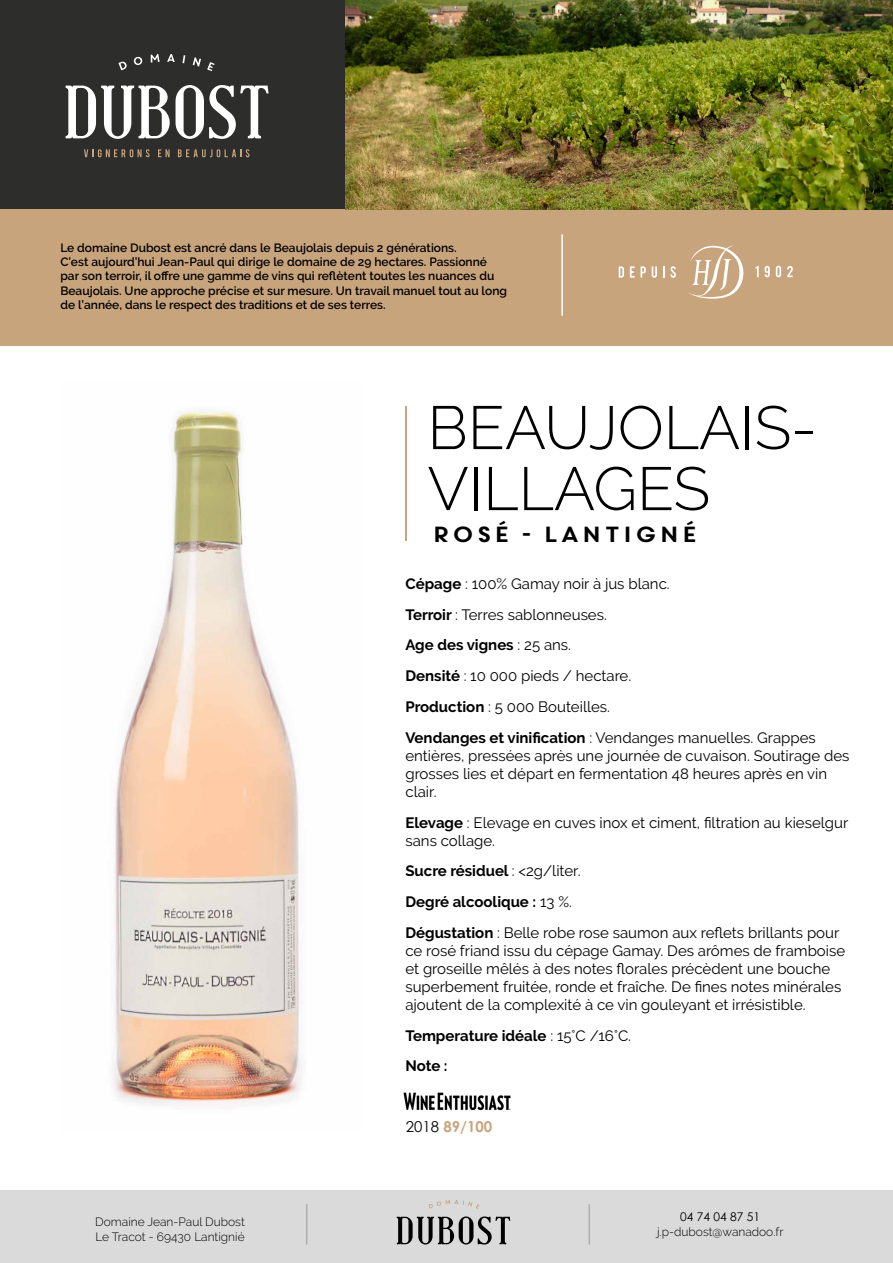
<style>
.page{position:relative;width:893px;height:1263px;background:#fff}
.page>*{position:absolute;margin:0;border:0;box-sizing:border-box;transform-origin:0 0}
.t1{font:300 60.9px/61.1px "Raleway";color:#000}
.t2{font:21.9px "Core Circus";color:#000;scale:1.08 1}
.t3{font:15px/30.8px "Raleway";color:#000}
.t4{font:700 15px/30.8px "Raleway";color:#000}
.t5{font:700 15px "Century Gothic";color:#c8a47d}
.t6{font:600 12px/14.4px "Raleway";color:#000}
.t7{font:300 12px/14.4px "Raleway";color:#000}
.t8{font:12px "Century Gothic";color:#000}
.s1{font-weight:700}
.s2{font-weight:400}
.s3{font-weight:400;color:#000}
</style>
<div class="page">
<div style="left:0;top:1191px;width:893px;height:72px;background:#dadada"></div>
<hr style="left:588px;top:1204px;width:2px;height:40px;background:#afafaf">
<hr style="left:306px;top:1204px;width:1px;height:40px;background:#afafaf">
<svg style="left:397px;top:1216px;width:113px;height:28px"></svg>
<svg style="left:428px;top:1200px;width:52px;height:9px"></svg>
<img style="left:112px;top:410px;width:189px;height:696px">
<div style="left:0;top:0;width:344px;height:209px;background:#2d2d2c"></div>
<svg style="left:118px;top:61px;width:9px;height:9px"></svg>
<svg style="left:133px;top:56px;width:10px;height:9px"></svg>
<svg style="left:151px;top:54px;width:9px;height:9px"></svg>
<svg style="left:167px;top:54px;width:8px;height:8px"></svg>
<svg style="left:183px;top:55px;width:2px;height:8px"></svg>
<svg style="left:193px;top:57px;width:8px;height:10px"></svg>
<svg style="left:207px;top:62px;width:8px;height:9px"></svg>
<svg style="left:66px;top:86px;width:104px;height:53px"></svg>
<svg style="left:176px;top:85px;width:93px;height:54px"></svg>
<svg style="left:84px;top:149px;width:66px;height:8px"></svg>
<svg style="left:158px;top:149px;width:12px;height:8px"></svg>
<svg style="left:178px;top:149px;width:71px;height:8px"></svg>
<div style="left:0;top:209px;width:893px;height:136px;background:#c8a47d"></div>
<hr style="left:405px;top:406px;width:1px;height:135px;background:#c8a47d">
<svg style="left:689px;top:246px;width:55px;height:53px"></svg>
<svg style="left:619px;top:266px;width:5px;height:12px"></svg>
<svg style="left:630px;top:266px;width:16px;height:12px"></svg>
<svg style="left:652px;top:266px;width:5px;height:12px"></svg>
<svg style="left:663px;top:266px;width:1px;height:12px"></svg>
<svg style="left:670px;top:266px;width:6px;height:12px"></svg>
<svg style="left:755px;top:266px;width:4px;height:11px"></svg>
<svg style="left:765px;top:266px;width:5px;height:11px"></svg>
<svg style="left:776px;top:266px;width:5px;height:11px"></svg>
<svg style="left:787px;top:266px;width:6px;height:11px"></svg>
<hr style="left:561px;top:234px;width:2px;height:82px;background:#fff">
<img style="left:403px;top:1092px;width:108px;height:19px">
<img style="left:346px;top:0;width:547px;height:209px">
<p class="t6" style="left:60px;top:240px;width:448px">Le domaine Dubost est ancré dans le Beaujolais depuis 2 générations.<br>C’est aujourd’hui Jean-Paul qui dirige le domaine de 29 hectares. Passionné par son terroir, il offre une gamme de vins qui reflètent toutes les nuances du Beaujolais. Une approche précise et sur mesure. Un travail manuel tout au long de l’année, dans le respect des traditions et de ses terres.</p>
<h1 class="t1" style="left:427px;top:397px;width:391px">BEAUJOLAIS-<br>VILLAGES</h1>
<h2 class="t2" style="left:431px;top:520px;width:249px">ROSÉ - LANTIGNÉ</h2>
<p class="t3" style="left:405px;top:568px;width:412px"><span class="s1">Cépage</span> : 100% Gamay noir à jus blanc.<br><span class="s1">Terroir</span> : Terres sablonneuses.<br><span class="s1">Age des vignes</span> : 25 ans.<br><span class="s1">Densité</span> : 10 000 pieds / hectare.<br><span class="s1">Production</span> : 5 000 Bouteilles.<br><span class="s1">Vendanges et vinification</span> : Vendanges manuelles. Grappes</p>
<p class="t3" style="left:405px;top:746px;width:446px;line-height:18px">entières, pressées après une journée de cuvaison. Soutirage des grosses lies et départ en fermentation 48 heures après en vin clair.</p>
<p class="t3" style="left:405px;top:813px;width:444px;line-height:18px"><span class="s1">Elevage</span> : Elevage en cuves inox et ciment, filtration au kieselgur sans collage.</p>
<p class="t3" style="left:405px;top:855px;width:435px"><span class="s1">Sucre résiduel</span> : &lt;2g/liter.<br><span class="s1">Degré alcoolique :</span> 13 %.<br><span class="s1">Dégustation</span> : Belle robe rose saumon aux reflets brillants pour</p>
<p class="t3" style="left:405px;top:941px;width:441px;line-height:18px">ce rosé friand issu du cépage Gamay. Des arômes de framboise et groseille mêlés à des notes florales précèdent une bouche superbement fruitée, ronde et fraîche. De fines notes minérales ajoutent de la complexité à ce vin gouleyant et irrésistible.</p>
<p class="t4" style="left:405px;top:1020px;width:227px">Temperature idéale <span class="s2">: 15°C /16°C.<br></span>Note :</p>
<p class="t7" style="left:95px;top:1215px;width:151px">Domaine Jean-Paul Dubost<br>Le Tracot - 69430 Lantignié</p>
<p class="t5" style="left:406px;top:1117px;width:88px"><span class="s3">2018</span> 89/100</p>
<p class="t8" style="left:680px;top:1209px;width:81px">04 74 04 87 51</p>
<p class="t7" style="left:657px;top:1224px;width:128px">j.p-dubost@wanadoo.fr</p>
</div>
